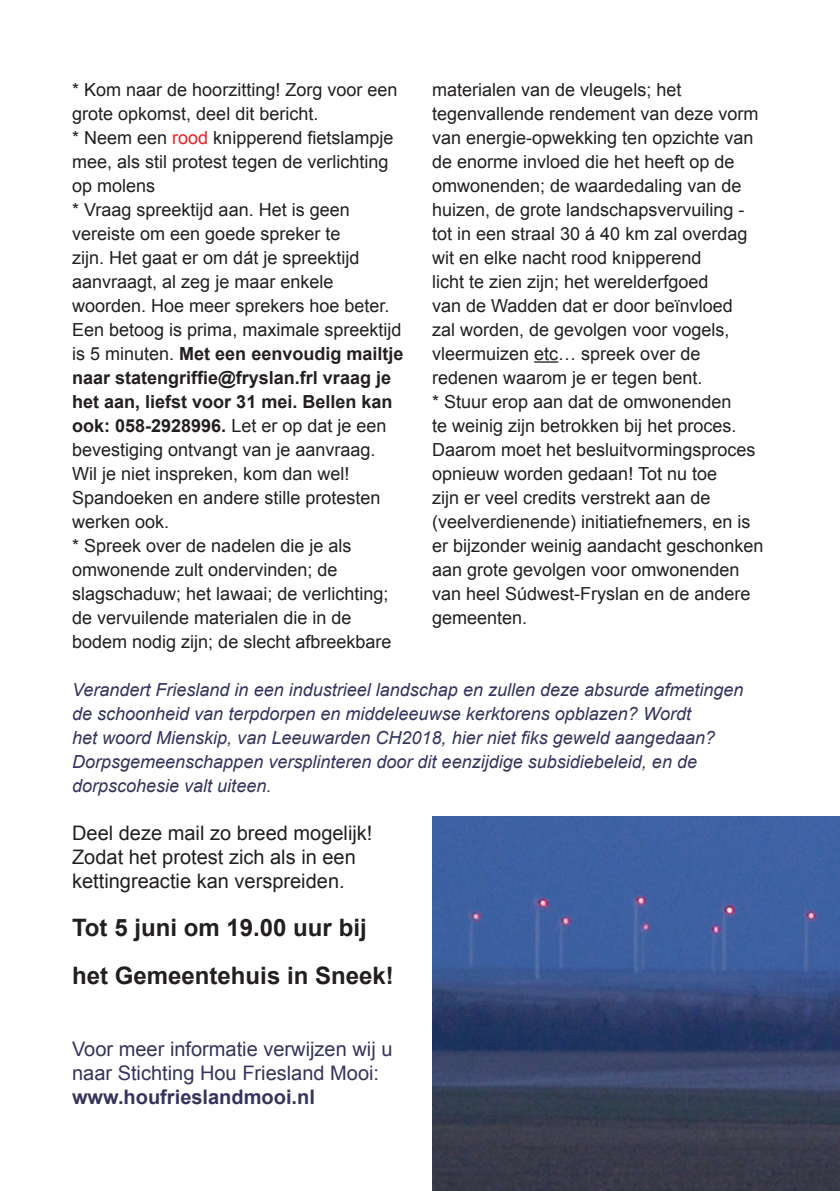
<style>
.page{position:relative;width:840px;height:1191px;background:#fff}
.page>*{position:absolute;margin:0;border:0;box-sizing:border-box;transform-origin:0 0}
.t1{font:700 24px/48px "Arial";color:#231f20}
.t2{font:20px/24px "Arial";color:#231f20}
.t3{font:20px/24px "Arial";color:#34345d}
.t4{font:18px/24px "Arial";color:#231f20}
.t5{font:italic 18px/24px "Arial";color:#34345d}
.s1{color:#ee1f23}
.s2{font-weight:700}
</style>
<div class="page">
<hr style="left:534px;top:361px;width:24px;height:2px;background:#231f20">
<img style="left:432px;top:816px;width:407px;height:375px">
<p class="t4" style="left:72px;top:78px;width:327px">* Kom naar de hoorzitting! Zorg voor een grote opkomst, deel dit bericht.</p>
<p class="t4" style="left:72px;top:126px;width:323px">* Neem een <span class="s1">rood</span> knipperend fietslampje mee, als stil protest tegen de verlichting op molens</p>
<p class="t4" style="left:72px;top:198px;width:333px">* Vraag spreektijd aan. Het is geen vereiste om een goede spreker te<br>zijn. Het gaat er om dát je spreektijd aanvraagt, al zeg je maar enkele woorden. Hoe meer sprekers hoe beter.<br>Een betoog is prima, maximale spreektijd is 5 minuten. <span class="s2">Met een eenvoudig mailtje naar statengriffie@fryslan.frl vraag je het aan, liefst voor 31 mei. Bellen kan ook: 058-2928996.</span> Let er op dat je een bevestiging ontvangt van je aanvraag.<br>Wil je niet inspreken, kom dan wel!<br>Spandoeken en andere stille protesten werken ook.</p>
<p class="t4" style="left:72px;top:534px;width:321px">* Spreek over de nadelen die je als omwonende zult ondervinden; de slagschaduw; het lawaai; de verlichting; de vervuilende materialen die in de bodem nodig zijn; de slecht afbreekbare</p>
<p class="t4" style="left:432px;top:78px;width:328px">materialen van de vleugels; het tegenvallende rendement van deze vorm van energie-opwekking ten opzichte van de enorme invloed die het heeft op de omwonenden; de waardedaling van de huizen, de grote landschapsvervuiling - tot in een straal 30 á 40 km zal overdag wit en elke nacht rood knipperend<br>licht te zien zijn; het werelderfgoed<br>van de Wadden dat er door beïnvloed zal worden, de gevolgen voor vogels, vleermuizen etc… spreek over de redenen waarom je er tegen bent.</p>
<p class="t4" style="left:432px;top:390px;width:333px">* Stuur erop aan dat de omwonenden<br>te weinig zijn betrokken bij het proces.<br>Daarom moet het besluitvormingsproces opnieuw worden gedaan! Tot nu toe<br>zijn er veel credits verstrekt aan de (veelverdienende) initiatiefnemers, en is er bijzonder weinig aandacht geschonken aan grote gevolgen voor omwonenden van heel Súdwest-Fryslan en de andere gemeenten.</p>
<p class="t5" style="left:72px;top:678px;width:672px">Verandert Friesland in een industrieel landschap en zullen deze absurde afmetingen de schoonheid van terpdorpen en middeleeuwse kerktorens opblazen? Wordt<br>het woord Mienskip, van Leeuwarden CH2018, hier niet fiks geweld aangedaan?<br>Dorpsgemeenschappen versplinteren door dit eenzijdige subsidiebeleid, en de dorpscohesie valt uiteen.</p>
<p class="t2" style="left:72px;top:821px;width:302px">Deel deze mail zo breed mogelijk!<br>Zodat het protest zich als in een kettingreactie kan verspreiden.</p>
<p class="t1" style="left:72px;top:904px;width:323px">Tot 5 juni om 19.00 uur bij het Gemeentehuis in Sneek!</p>
<p class="t3" style="left:72px;top:1037px;width:322px">Voor meer informatie verwijzen wij u naar Stichting Hou Friesland Mooi: <span class="s2">www.houfrieslandmooi.nl</span></p>
</div>
